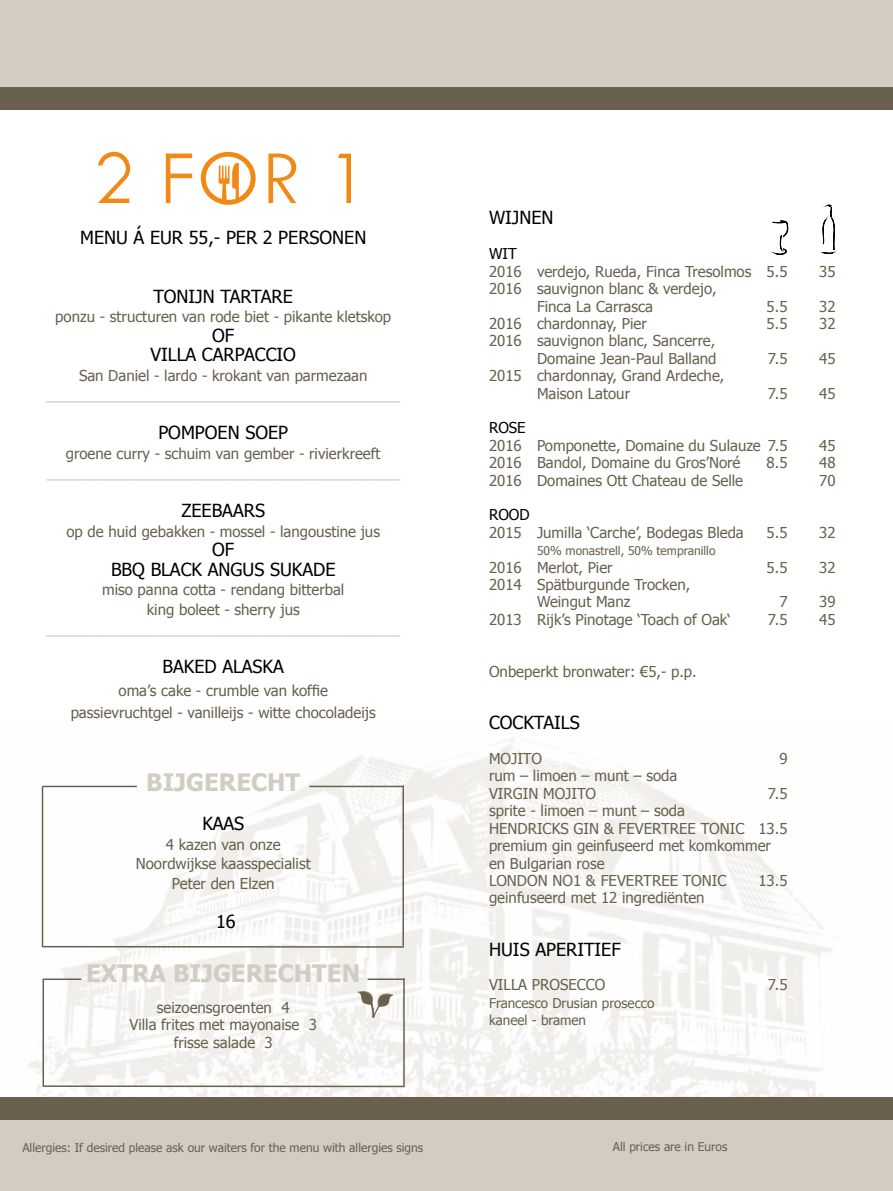
<style>
.page{position:relative;width:893px;height:1191px;background:#fff}
.page>*{position:absolute;margin:0;border:0;box-sizing:border-box;transform-origin:0 0}
.t1{font:700 24px "Tahoma";color:#d3ccc2}
.t2{font:18px/19.5px "Tahoma";color:#000;text-align:center}
.t3{font:18px "Tahoma";color:#d3ccc2}
.t4{font:15px/17.4px "Tahoma";color:#69614e}
.t5{font:15px "Tahoma";color:#000}
.t6{font:13.5px/17.4px "Tahoma";color:#69614e}
.t7{font:12px "Tahoma";color:#69614e}
</style>
<div class="page">
<div style="left:0;top:0;width:893px;height:87px;background:#d3ccc2"></div>
<div style="left:0;top:87px;width:893px;height:22px;background:#69614e"></div>
<div style="left:0;top:1119px;width:893px;height:72px;background:#d3ccc2"></div>
<div style="left:0;top:1096px;width:893px;height:23px;background:#69614e"></div>
<svg style="left:98px;top:152px;width:32px;height:51px"></svg>
<svg style="left:166px;top:153px;width:26px;height:50px"></svg>
<svg style="left:268px;top:153px;width:28px;height:50px"></svg>
<svg style="left:338px;top:154px;width:13px;height:49px"></svg>
<svg style="left:201px;top:152px;width:55px;height:53px"></svg>
<svg style="left:822px;top:204px;width:13px;height:50px"></svg>
<svg style="left:770px;top:220px;width:19px;height:35px"></svg>
<hr style="left:43px;top:946px;width:361px;height:1px;background:#69614e">
<hr style="left:42px;top:786px;width:1px;height:161px;background:#69614e">
<hr style="left:402px;top:785px;width:2px;height:161px;background:#69614e">
<hr style="left:43px;top:785px;width:94px;height:2px;background:#69614e">
<hr style="left:309px;top:785px;width:95px;height:2px;background:#69614e">
<hr style="left:43px;top:1085px;width:362px;height:2px;background:#69614e">
<hr style="left:43px;top:979px;width:1px;height:107px;background:#69614e">
<hr style="left:403px;top:978px;width:2px;height:108px;background:#69614e">
<hr style="left:43px;top:978px;width:38px;height:2px;background:#69614e">
<hr style="left:367px;top:978px;width:37px;height:2px;background:#69614e">
<svg style="left:357px;top:989px;width:37px;height:29px"></svg>
<p class="t2" style="left:80px;top:227px;width:288px">MENU Á EUR 55,- PER 2 PERSONEN</p>
<p class="t2" style="left:154px;top:285px;width:141px">TONIJN TARTARE</p>
<p class="t4" style="left:55px;top:307px;width:337px">ponzu - structuren van rode biet - pikante kletskop</p>
<p class="t2" style="left:150px;top:324px;width:147px">OF<br>VILLA CARPACCIO</p>
<p class="t4" style="left:79px;top:366px;width:290px">San Daniel - lardo - krokant van parmezaan</p>
<p class="t3" style="left:46px;top:381px;width:355px">____________________________________</p>
<p class="t2" style="left:158px;top:422px;width:131px">POMPOEN SOEP</p>
<p class="t4" style="left:66px;top:444px;width:316px">groene curry - schuim van gember - rivierkreeft</p>
<p class="t3" style="left:46px;top:459px;width:355px">____________________________________</p>
<p class="t2" style="left:181px;top:500px;width:85px">ZEEBAARS</p>
<p class="t4" style="left:66px;top:522px;width:315px">op de huid gebakken - mossel - langoustine jus</p>
<p class="t2" style="left:111px;top:539px;width:226px">OF<br>BBQ BLACK ANGUS SUKADE</p>
<p class="t4" style="left:102px;top:579px;width:244px;line-height:19.5px;text-align:center">miso panna cotta - rendang bitterbal king boleet - sherry jus</p>
<p class="t3" style="left:46px;top:615px;width:355px">____________________________________</p>
<p class="t2" style="left:162px;top:656px;width:123px">BAKED ALASKA</p>
<p class="t4" style="left:71px;top:678px;width:307px;line-height:22.5px;text-align:center">oma’s cake - crumble van koffie passievruchtgel - vanilleijs - witte chocoladeijs</p>
<h1 class="t1" style="left:146px;top:765px;width:155px">BIJGERECHT</h1>
<p class="t2" style="left:202px;top:813px;width:43px">KAAS</p>
<p class="t4" style="left:136px;top:833px;width:177px;line-height:19.5px;text-align:center">4 kazen van onze<br>Noordwijkse kaasspecialist<br>Peter den Elzen</p>
<p class="t2" style="left:216px;top:910px;width:21px">16</p>
<h1 class="t1" style="left:86px;top:956px;width:275px">EXTRA BIJGERECHTEN</h1>
<p class="t4" style="left:129px;top:998px;width:189px;text-align:center">seizoensgroenten 4<br>Villa frites met mayonaise 3 frisse salade 3</p>
<p class="t7" style="left:22px;top:1139px;width:402px">Allergies: If desired please ask our waiters for the menu with allergies signs</p>
<p class="t2" style="left:489px;top:207px;width:66px">WIJNEN</p>
<p class="t5" style="left:489px;top:244px;width:29px">WIT</p>
<p class="t4" style="left:489px;top:262px;width:300px">2016 verdejo, Rueda, Finca Tresolmos 5.5</p>
<p class="t4" style="left:819px;top:262px;width:18px">35</p>
<p class="t4" style="left:537px;top:279px;width:181px;text-indent:-48px">2016 sauvignon blanc &amp; verdejo,<br>Finca La Carrasca</p>
<p class="t4" style="left:767px;top:297px;width:22px">5.5</p>
<p class="t4" style="left:819px;top:297px;width:18px">32</p>
<p class="t4" style="left:489px;top:314px;width:159px">2016 chardonnay, Pier</p>
<p class="t4" style="left:767px;top:314px;width:22px">5.5</p>
<p class="t4" style="left:819px;top:314px;width:18px">32</p>
<p class="t4" style="left:489px;top:331px;width:229px;text-align:right">2016 sauvignon blanc, Sancerre,<br>Domaine Jean-Paul Balland</p>
<p class="t4" style="left:768px;top:349px;width:21px">7.5</p>
<p class="t4" style="left:819px;top:349px;width:18px">45</p>
<p class="t4" style="left:537px;top:366px;width:189px;text-indent:-48px">2015 chardonnay, Grand Ardeche,<br>Maison Latour</p>
<p class="t4" style="left:768px;top:384px;width:21px">7.5</p>
<p class="t4" style="left:819px;top:384px;width:18px">45</p>
<p class="t5" style="left:489px;top:418px;width:38px">ROSE</p>
<p class="t4" style="left:489px;top:436px;width:300px">2016 Pomponette, Domaine du Sulauze 7.5</p>
<p class="t4" style="left:819px;top:436px;width:18px">45</p>
<p class="t4" style="left:489px;top:453px;width:253px">2016 Bandol, Domaine du Gros’Noré</p>
<p class="t4" style="left:767px;top:453px;width:22px">8.5</p>
<p class="t4" style="left:819px;top:453px;width:18px">48</p>
<p class="t4" style="left:489px;top:471px;width:256px">2016 Domaines Ott Chateau de Selle</p>
<p class="t4" style="left:819px;top:471px;width:18px">70</p>
<p class="t5" style="left:489px;top:505px;width:42px">ROOD</p>
<p class="t4" style="left:489px;top:523px;width:256px">2015 Jumilla ‘Carche’, Bodegas Bleda</p>
<p class="t4" style="left:767px;top:523px;width:22px">5.5</p>
<p class="t4" style="left:819px;top:523px;width:18px">32</p>
<p class="t7" style="left:537px;top:543px;width:180px">50% monastrell, 50% tempranillo</p>
<p class="t4" style="left:489px;top:558px;width:125px">2016 Merlot, Pier</p>
<p class="t4" style="left:767px;top:558px;width:22px">5.5</p>
<p class="t4" style="left:819px;top:558px;width:18px">32</p>
<p class="t4" style="left:537px;top:575px;width:155px;text-indent:-48px">2014 Spätburgunde Trocken,<br>Weingut Manz</p>
<p class="t4" style="left:779px;top:592px;width:10px">7</p>
<p class="t4" style="left:819px;top:592px;width:18px">39</p>
<p class="t4" style="left:489px;top:610px;width:243px">2013 Rijk’s Pinotage ‘Toach of Oak‘</p>
<p class="t4" style="left:768px;top:610px;width:21px">7.5</p>
<p class="t4" style="left:819px;top:610px;width:18px">45</p>
<p class="t4" style="left:489px;top:662px;width:209px">Onbeperkt bronwater: €5,- p.p.</p>
<p class="t2" style="left:489px;top:712px;width:92px">COCKTAILS</p>
<p class="t4" style="left:489px;top:749px;width:54px">MOJITO</p>
<p class="t4" style="left:779px;top:749px;width:10px">9</p>
<p class="t4" style="left:489px;top:766px;width:190px">rum – limoen – munt – soda<br>VIRGIN MOJITO</p>
<p class="t4" style="left:768px;top:784px;width:21px">7.5</p>
<p class="t4" style="left:489px;top:801px;width:300px">sprite - limoen – munt – soda<br>HENDRICKS GIN &amp; FEVERTREE TONIC 13.5 premium gin geinfuseerd met komkommer en Bulgarian rose<br>LONDON NO1 &amp; FEVERTREE TONIC</p>
<p class="t4" style="left:758px;top:871px;width:31px">13.5</p>
<p class="t4" style="left:489px;top:888px;width:217px">geinfuseerd met 12 ingrediënten</p>
<p class="t2" style="left:489px;top:938px;width:133px">HUIS APERITIEF</p>
<p class="t4" style="left:489px;top:975px;width:118px">VILLA PROSECCO</p>
<p class="t4" style="left:768px;top:975px;width:21px">7.5</p>
<p class="t6" style="left:489px;top:993px;width:167px">Francesco Drusian prosecco kaneel - bramen</p>
<p class="t7" style="left:613px;top:1138px;width:116px">All prices are in Euros</p>
</div>
